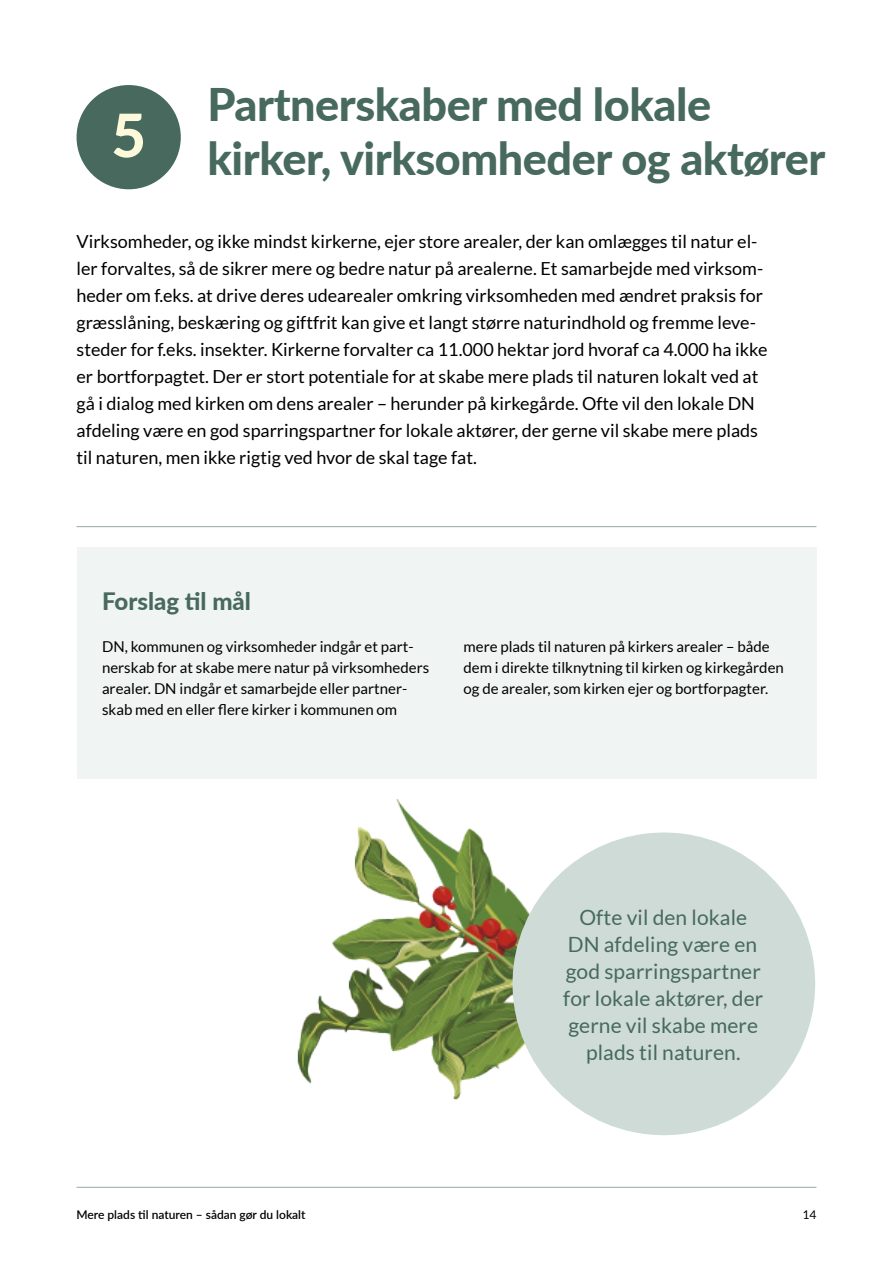
<style>
.page{position:relative;width:893px;height:1263px;background:#fff}
.page>*{position:absolute;margin:0;border:0;box-sizing:border-box;transform-origin:0 0}
.LILLE_FED_RUBRIK{font:800 60px "Lato";color:#fdfadb}
.Rubrik_NY{font:800 45px/54px "Lato";letter-spacing:-.01em;color:#47695e}
.LILLE_FED_RUBRIK-2{font:800 24px "Lato";color:#47695e}
.Fakta_boble_LYS{font:21px/27px "Lato";letter-spacing:.005em;color:#47695e;text-align:center}
.Manchet_NY_NY{font:18px/27px "Lato";color:#000}
.BRØDTEKST_NY{font:15px/21px "Lato";color:#000}
.t1{font:600 12px "Lato";color:#000}
.t2{font:12px "Lato";color:#000}
</style>
<div class="page">
<hr style="left:77px;top:1187px;width:739px;height:1px;background:#9daca6">
<img style="left:297px;top:799px;width:404px;height:336px">
<div style="left:77px;top:547px;width:739px;height:231px;background:#f0f4f3"></div>
<hr style="left:77px;top:526px;width:739px;height:1px;background:#9daca6">
<div style="left:77px;top:85px;width:104px;height:104px;background:#47695e;border-radius:50%"></div>
<div style="left:512px;top:832px;width:303px;height:303px;background:#cedbd6;border-radius:50%"></div>
<p class="LILLE_FED_RUBRIK" style="left:111px;top:91px;width:36px">5</p>
<p class="Rubrik_NY" style="left:207px;top:76px;width:619px">Partnerskaber med lokale kirker, virksomheder og aktører</p>
<p class="Manchet_NY_NY" style="left:77px;top:228px;width:692px">Virksomheder, og ikke mindst kirkerne, ejer store arealer, der kan omlægges til natur el&shy;ler forvaltes, så de sikrer mere og bedre natur på arealerne. Et samarbejde med virksom&shy;heder om f.eks. at drive deres udearealer omkring virksomheden med ændret praksis for græsslåning, beskæring og giftfrit kan give et langt større naturindhold og fremme leve&shy;steder for f.eks. insekter. Kirkerne forvalter ca 11.000 hektar jord hvoraf ca 4.000 ha ikke er bortforpagtet. Der er stort potentiale for at skabe mere plads til naturen lokalt ved at gå i dialog med kirken om dens arealer – herunder på kirkegårde. Ofte vil den lokale DN afdeling være en god sparringspartner for lokale aktører, der gerne vil skabe mere plads til naturen, men ikke rigtig ved hvor de skal tage fat.</p>
<p class="LILLE_FED_RUBRIK-2" style="left:102px;top:583px;width:150px">Forslag til mål</p>
<p class="BRØDTEKST_NY" style="left:102px;top:636px;width:329px">DN, kommunen og virksomheder indgår et part&shy;nerskab for at skabe mere natur på virksomheders arealer. DN indgår et samarbejde eller partner&shy;skab med en eller flere kirker i kommunen om</p>
<p class="BRØDTEKST_NY" style="left:463px;top:636px;width:322px">mere plads til naturen på kirkers arealer – både dem i direkte tilknytning til kirken og kirkegården og de arealer, som kirken ejer og bortforpagter.</p>
<p class="Fakta_boble_LYS" style="left:563px;top:903px;width:202px">Ofte vil den lokale<br>DN afdeling være en god sparringspartner for lokale aktører, der gerne vil skabe mere plads til naturen.</p>
<p class="t1" style="left:77px;top:1206px;width:231px">Mere plads til naturen – sådan gør du lokalt</p>
<p class="t2" style="left:802px;top:1208px;width:15px">14</p>
</div>
